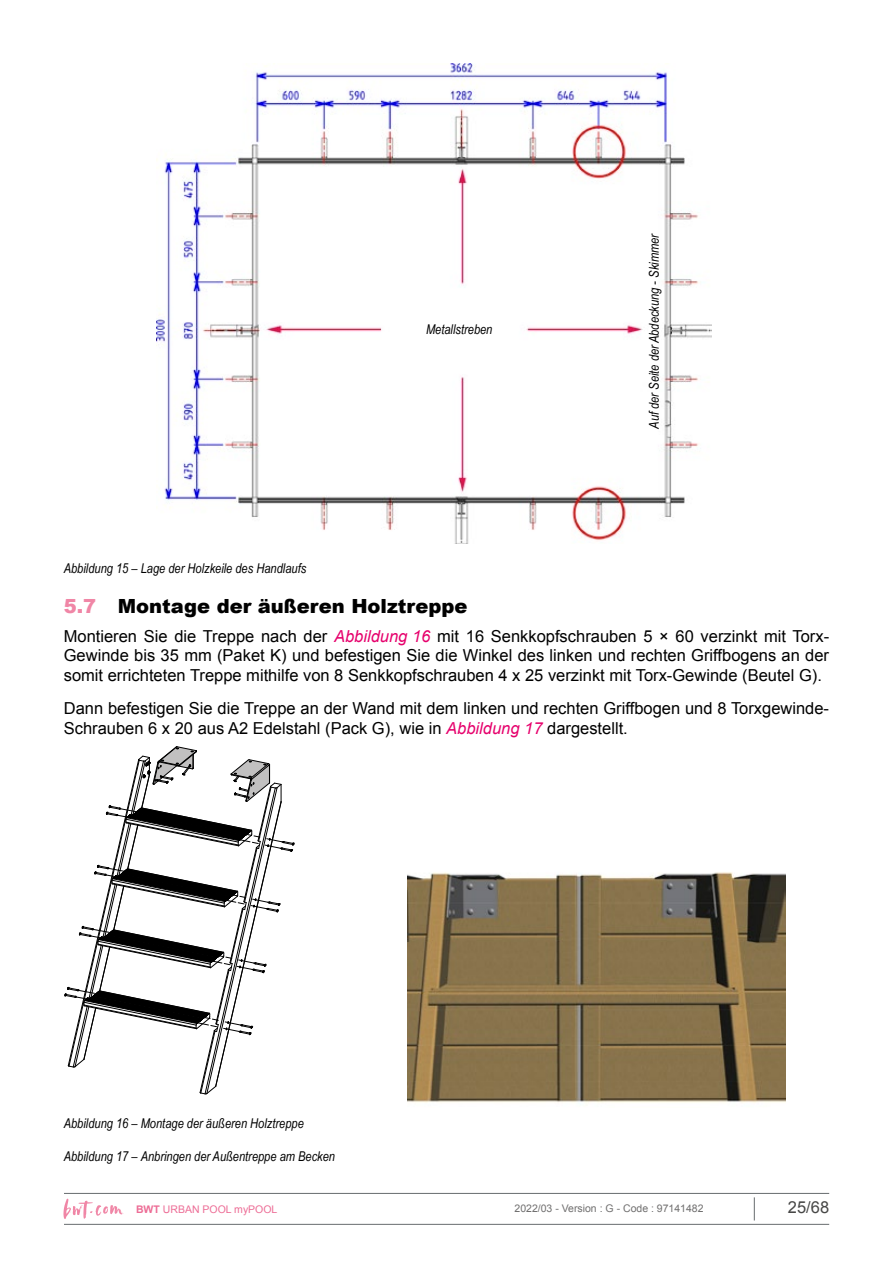
<style>
.page{position:relative;width:893px;height:1263px;background:#fff}
.page>*{position:absolute;margin:0;border:0;box-sizing:border-box;transform-origin:0 0}
.t1{font:900 19.5px "Arial";color:#000}
.t2{font:16.5px/19.8px "Arial";color:#000;text-align:justify}
.t3{font:16.5px "Arial";color:#474746}
.t4{font:italic 13.5px "Arial Narrow";color:#000}
.t5{font:10.5px "Arial";color:#706f6f}
.t6{font:10.5px "Arial";color:#ed6d96}
.s1{color:#f086a6}
.s2{font-style:italic;color:#e6006c}
.s3{font-weight:700}
</style>
<div class="page">
<hr style="left:64px;top:1224px;width:765px;height:1px;background:#676c6e">
<svg style="left:754px;top:1197px;width:1px;height:23px"></svg>
<svg style="left:63px;top:1199px;width:60px;height:20px"></svg>
<hr style="left:64px;top:1193px;width:765px;height:1px;background:#676c6e">
<img style="left:157px;top:64px;width:554px;height:480px">
<svg style="left:64px;top:746px;width:230px;height:348px"></svg>
<img style="left:408px;top:872px;width:378px;height:231px">
<p class="t4" style="left:426px;top:320px;width:68px">Metallstreben</p>
<p class="t4" style="left:645px;top:428px;width:197px;rotate:-90deg">Auf der Seite der Abdeckung - Skimmer</p>
<p class="t4" style="left:64px;top:559px;width:244px">Abbildung 15 – Lage der Holzkeile des Handlaufs</p>
<p class="t1" style="left:64px;top:592px;width:405px"><span class="s1">5.7</span> Montage der äußeren Holztreppe</p>
<p class="t2" style="left:64px;top:626px;width:767px">Montieren Sie die Treppe nach der <span class="s2">Abbildung 16</span> mit 16 Senkkopfschrauben 5 × 60 verzinkt mit Torx-Gewinde bis 35 mm (Paket K) und befestigen Sie die Winkel des linken und rechten Griffbogens an der somit errichteten Treppe mithilfe von 8 Senkkopfschrauben 4 x 25 verzinkt mit Torx-Gewinde (Beutel G).</p>
<p class="t2" style="left:64px;top:698px;width:767px">Dann befestigen Sie die Treppe an der Wand mit dem linken und rechten Griffbogen und 8 Torxgewinde-<br>Schrauben 6 x 20 aus A2 Edelstahl (Pack G), wie in <span class="s2">Abbildung 17</span> dargestellt.</p>
<p class="t4" style="left:64px;top:1114px;width:242px">Abbildung 16 – Montage der äußeren Holztreppe</p>
<p class="t4" style="left:64px;top:1146px;width:273px">Abbildung 17 – Anbringen der Außentreppe am Becken</p>
<p class="t6" style="left:136px;top:1202px;width:143px"><span class="s3">BWT</span> URBAN POOL myPOOL</p>
<p class="t5" style="left:514px;top:1201px;width:191px">2022/03 - Version : G - Code : 97141482</p>
<p class="t3" style="left:788px;top:1197px;width:43px">25/68</p>
</div>
